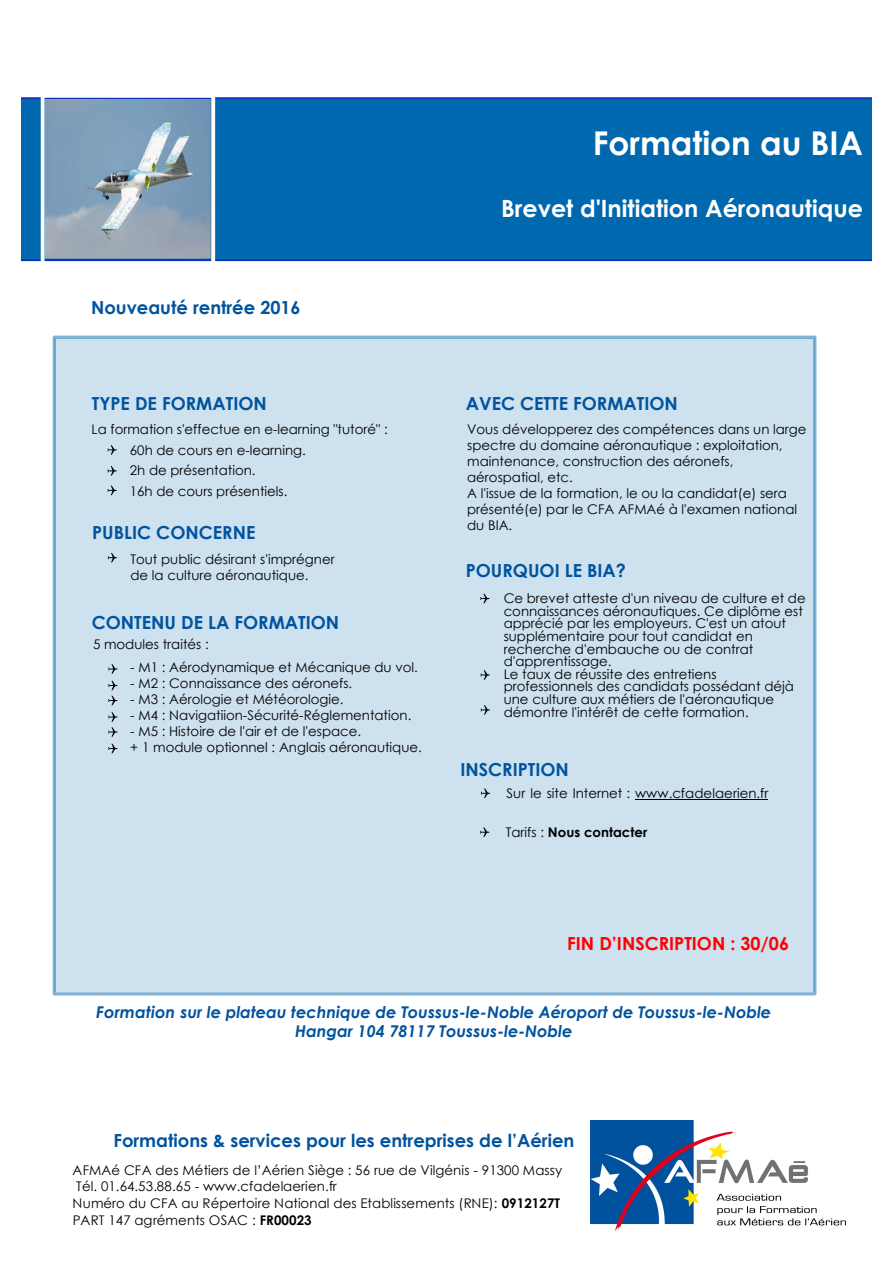
<style>
.page{position:relative;width:893px;height:1262px;background:#fff}
.page>*{position:absolute;margin:0;border:0;box-sizing:border-box;transform-origin:0 0}
.t1{font:700 32.7px "Century Gothic";color:#fff}
.t2{font:700 23.7px "Century Gothic";color:#fff}
.t3{font:700 18px "Century Gothic";color:#00539e}
.t4{font:700 18px "Century Gothic";color:#f00}
.t5{font:italic 700 16.2px/19.5px "Century Gothic";color:#00539e;text-align:center}
.t6{font:13.35px/12.6px "Century Gothic";color:#000}
.t7{font:700 13.35px "Century Gothic";color:#000}
.s1{font-weight:400}
.s2{font-weight:700}
</style>
<div class="page">
<svg style="left:21px;top:97px;width:850px;height:164px;background:#065cb1"></svg>
<div style="left:21px;top:105px;width:850px;height:149px;background:#0068ae"></div>
<div style="left:41px;top:94px;width:174px;height:174px;border:4px solid #fff"></div>
<div style="left:54px;top:338px;width:760px;height:654px;background:#cde1ef"></div>
<svg style="left:107px;top:445px;width:10px;height:10px"></svg>
<svg style="left:108px;top:553px;width:9px;height:9px"></svg>
<svg style="left:108px;top:664px;width:10px;height:10px"></svg>
<svg style="left:480px;top:670px;width:10px;height:10px"></svg>
<svg style="left:480px;top:788px;width:10px;height:10px"></svg>
<hr style="left:635px;top:799px;width:133px;height:1px;background:#000">
<svg style="left:480px;top:827px;width:9px;height:10px"></svg>
<svg style="left:480px;top:705px;width:10px;height:9px"></svg>
<svg style="left:480px;top:593px;width:9px;height:10px"></svg>
<img style="left:45px;top:99px;width:166px;height:160px">
<svg style="left:107px;top:466px;width:10px;height:10px"></svg>
<svg style="left:107px;top:485px;width:10px;height:10px"></svg>
<svg style="left:108px;top:680px;width:10px;height:25px"></svg>
<svg style="left:108px;top:712px;width:10px;height:25px"></svg>
<svg style="left:108px;top:743px;width:10px;height:10px"></svg>
<img style="left:590px;top:1120px;width:255px;height:110px">
<h1 class="t1" style="left:593px;top:122px;width:271px">Formation au BIA</h1>
<h3 class="t3" style="left:91px;top:296px;width:211px">Nouveauté rentrée 2016</h3>
<h3 class="t3" style="left:92px;top:392px;width:176px">TYPE DE FORMATION</h3>
<p class="t6" style="left:92px;top:423px;width:297px">La formation s'effectue en e-learning "tutoré" :</p>
<p class="t6" style="left:130px;top:460px;width:159px;line-height:20.7px">2h de présentation.<br>16h de cours présentiels.</p>
<p class="t6" style="left:130px;top:443px;width:177px">60h de cours en e-learning.</p>
<h3 class="t3" style="left:92px;top:521px;width:165px">PUBLIC CONCERNE</h3>
<p class="t6" style="left:130px;top:551px;width:206px;line-height:16px">Tout public désirant s'imprégner de la culture aéronautique.</p>
<h3 class="t3" style="left:92px;top:611px;width:249px">CONTENU DE LA FORMATION</h3>
<p class="t6" style="left:130px;top:661px;width:289px">- M1 : Aérodynamique et Mécanique du vol.</p>
<p class="t6" style="left:130px;top:677px;width:223px">- M2 : Connaissance des aéronefs.</p>
<p class="t6" style="left:130px;top:693px;width:215px">- M3 : Aérologie et Météorologie.</p>
<p class="t6" style="left:130px;top:709px;width:282px">- M4 : Navigatiion-Sécurité-Réglementation.</p>
<p class="t6" style="left:130px;top:723px;width:293px;line-height:16px">- M5 : Histoire de l'air et de l'espace.<br>+ 1 module optionnel : Anglais aéronautique.</p>
<p class="t6" style="left:93px;top:638px;width:117px">5 modules traités :</p>
<h2 class="t2" style="left:501px;top:193px;width:363px">Brevet d'Initiation Aéronautique</h2>
<h3 class="t3" style="left:466px;top:392px;width:214px">AVEC CETTE FORMATION</h3>
<p class="t6" style="left:467px;top:421px;width:341px;line-height:16px">Vous développerez des compétences dans un large spectre du domaine aéronautique : exploitation, maintenance, construction des aéronefs, aérospatial, etc.<br>A l'issue de la formation, le ou la candidat(e) sera présenté(e) par le CFA AFMAé à l'examen national du BIA.</p>
<h3 class="t3" style="left:466px;top:558px;width:162px">POURQUOI LE BIA?</h3>
<p class="t6" style="left:503px;top:592px;width:303px">Ce brevet atteste d'un niveau de culture et de connaissances aéronautiques. Ce diplôme est apprécié par les employeurs. C'est un atout supplémentaire pour tout candidat en recherche d'embauche ou de contrat d'apprentissage.<br>Le taux de réussite des entretiens professionnels des candidats possédant déjà une culture aux métiers de l'aéronautique démontre l'intérêt de cette formation.</p>
<h3 class="t3" style="left:460px;top:758px;width:110px">INSCRIPTION</h3>
<p class="t6" style="left:506px;top:786px;width:263px">Sur le site Internet : www.cfadelaerien.fr</p>
<p class="t7" style="left:506px;top:823px;width:143px"><span class="s1">Tarifs :</span> Nous contacter</p>
<h3 class="t4" style="left:567px;top:932px;width:223px">FIN D’INSCRIPTION : 30/06</h3>
<p class="t5" style="left:96px;top:1001px;width:676px">Formation sur le plateau technique de Toussus-le-Noble Aéroport de Toussus-le-Noble<br>Hangar 104 78117 Toussus-le-Noble</p>
<h3 class="t3" style="left:113px;top:1128px;width:462px">Formations &amp; services pour les entreprises de l’Aérien</h3>
<p class="t6" style="left:73px;top:1161px;width:491px;line-height:16.5px">AFMAé CFA des Métiers de l’Aérien Siège : 56 rue de Vilgénis - 91300 Massy Tél. 01.64.53.88.65 - www.cfadelaerien.fr<br>Numéro du CFA au Répertoire National des Etablissements (RNE): <span class="s2">0912127T </span>PART 147 agréments OSAC : <span class="s2">FR00023</span></p>
</div>
